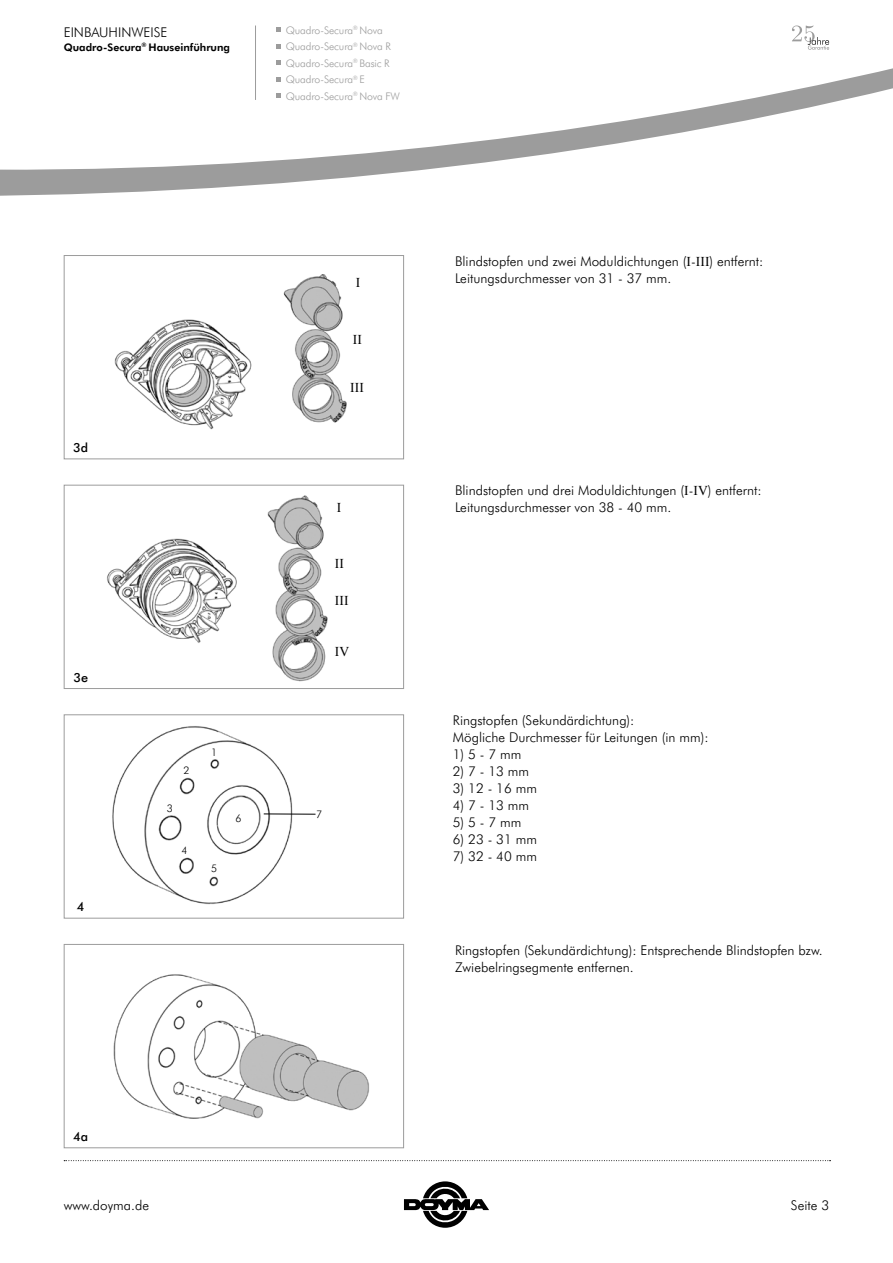
<style>
.page{position:relative;width:893px;height:1263px;background:#fff}
.page>*{position:absolute;margin:0;border:0;box-sizing:border-box;transform-origin:0 0}
.t1{font:300 13.5px/17px "Futura BT";color:#000}
.t2{font:13.5px "Times New Roman";letter-spacing:.01em;color:#000}
.t3{font:500 12.6px "Futura BT";color:#000}
.t4{font:300 10.5px/16.5px "Futura BT";letter-spacing:-.015em;color:#9c9c9c}
.t5{font:700 10.5px "Futura BT";color:#000}
.t6{font:300 10.5px "Futura BT";color:#000}
.s1{font-family:"Times New Roman";font-weight:400}
</style>
<div class="page">
<svg style="left:0;top:25px;width:893px;height:171px"></svg>
<svg style="left:404px;top:1181px;width:85px;height:47px"></svg>
<hr style="left:255px;top:26px;width:1px;height:74px;background:#9c9c9c">
<svg style="left:276px;top:28px;width:5px;height:4px"></svg>
<svg style="left:276px;top:44px;width:5px;height:5px"></svg>
<svg style="left:276px;top:61px;width:5px;height:4px"></svg>
<svg style="left:276px;top:77px;width:5px;height:5px"></svg>
<svg style="left:276px;top:94px;width:5px;height:4px"></svg>
<svg style="left:64px;top:1160px;width:767px;height:1px"></svg>
<img style="left:112px;top:726px;width:204px;height:179px">
<div style="left:64px;top:714px;width:340px;height:204px;border:1px solid #9c9c9c"></div>
<img style="left:107px;top:495px;width:221px;height:187px">
<div style="left:64px;top:485px;width:340px;height:204px;border:1px solid #9c9c9c"></div>
<img style="left:114px;top:274px;width:233px;height:156px">
<div style="left:64px;top:255px;width:340px;height:204px;border:1px solid #9c9c9c"></div>
<img style="left:113px;top:974px;width:257px;height:145px">
<div style="left:64px;top:944px;width:340px;height:204px;border:1px solid #9c9c9c"></div>
<hr style="left:264px;top:813px;width:51px;height:1px;background:#000">
<p class="t1" style="left:64px;top:23px;width:105px">EINBAUHINWEISE</p>
<p class="t5" style="left:64px;top:40px;width:168px">Quadro-Secura<sup>®</sup> Hauseinführung</p>
<p class="t4" style="left:286px;top:21px;width:116px">Quadro-Secura<sup>®</sup> Nova<br>Quadro-Secura<sup>®</sup> Nova R<br>Quadro-Secura<sup>®</sup> Basic R<br>Quadro-Secura<sup>®</sup> E<br>Quadro-Secura<sup>®</sup> Nova FW</p>
<p class="t3" style="left:73px;top:439px;width:16px">3d</p>
<p class="t3" style="left:74px;top:668px;width:16px">3e</p>
<p class="t3" style="left:77px;top:898px;width:9px">4</p>
<p class="t2" style="left:356px;top:273px;width:6px">I</p>
<p class="t2" style="left:353px;top:330px;width:11px">II</p>
<p class="t2" style="left:350px;top:379px;width:15px">III</p>
<p class="t2" style="left:337px;top:499px;width:6px">I</p>
<p class="t2" style="left:335px;top:554px;width:11px">II</p>
<p class="t2" style="left:335px;top:591px;width:15px">III</p>
<p class="t2" style="left:335px;top:642px;width:16px">IV</p>
<p class="t6" style="left:167px;top:801px;width:8px">3</p>
<p class="t6" style="left:183px;top:763px;width:8px">2</p>
<p class="t6" style="left:181px;top:843px;width:8px">4</p>
<p class="t6" style="left:211px;top:745px;width:8px">1</p>
<p class="t6" style="left:211px;top:862px;width:8px">5</p>
<p class="t6" style="left:235px;top:811px;width:8px">6</p>
<p class="t6" style="left:316px;top:807px;width:8px">7</p>
<p class="t1" style="left:455px;top:252px;width:310px">Blindstopfen und zwei Moduldichtungen (<span class="s1">I</span>-<span class="s1">III</span>) entfernt:<br>Leitungsdurchmesser von 31 - 37 mm.</p>
<p class="t1" style="left:455px;top:481px;width:308px">Blindstopfen und drei Moduldichtungen (<span class="s1">I</span>-<span class="s1">IV</span>) entfernt:<br>Leitungsdurchmesser von 38 - 40 mm.</p>
<p class="t1" style="left:453px;top:711px;width:257px">Ringstopfen (Sekundärdichtung):<br>Mögliche Durchmesser für Leitungen (in mm):</p>
<p class="t1" style="left:453px;top:745px;width:70px">1) 5 - 7 mm</p>
<p class="t1" style="left:453px;top:762px;width:78px">2) 7 - 13 mm</p>
<p class="t1" style="left:453px;top:779px;width:86px">3) 12 - 16 mm</p>
<p class="t1" style="left:453px;top:796px;width:78px">4) 7 - 13 mm</p>
<p class="t1" style="left:453px;top:813px;width:70px">5) 5 - 7 mm</p>
<p class="t1" style="left:453px;top:830px;width:86px">6) 23 - 31 mm</p>
<p class="t1" style="left:453px;top:847px;width:86px">7) 32 - 40 mm</p>
<p class="t1" style="left:455px;top:941px;width:369px">Ringstopfen (Sekundärdichtung): Entsprechende Blindstopfen bzw.<br>Zwiebelringsegmente entfernen.</p>
<p class="t3" style="left:73px;top:1127px;width:16px">4a</p>
<p class="t1" style="left:64px;top:1196px;width:87px">www.doyma.de</p>
<p class="t1" style="left:791px;top:1196px;width:40px">Seite 3</p>
</div>
